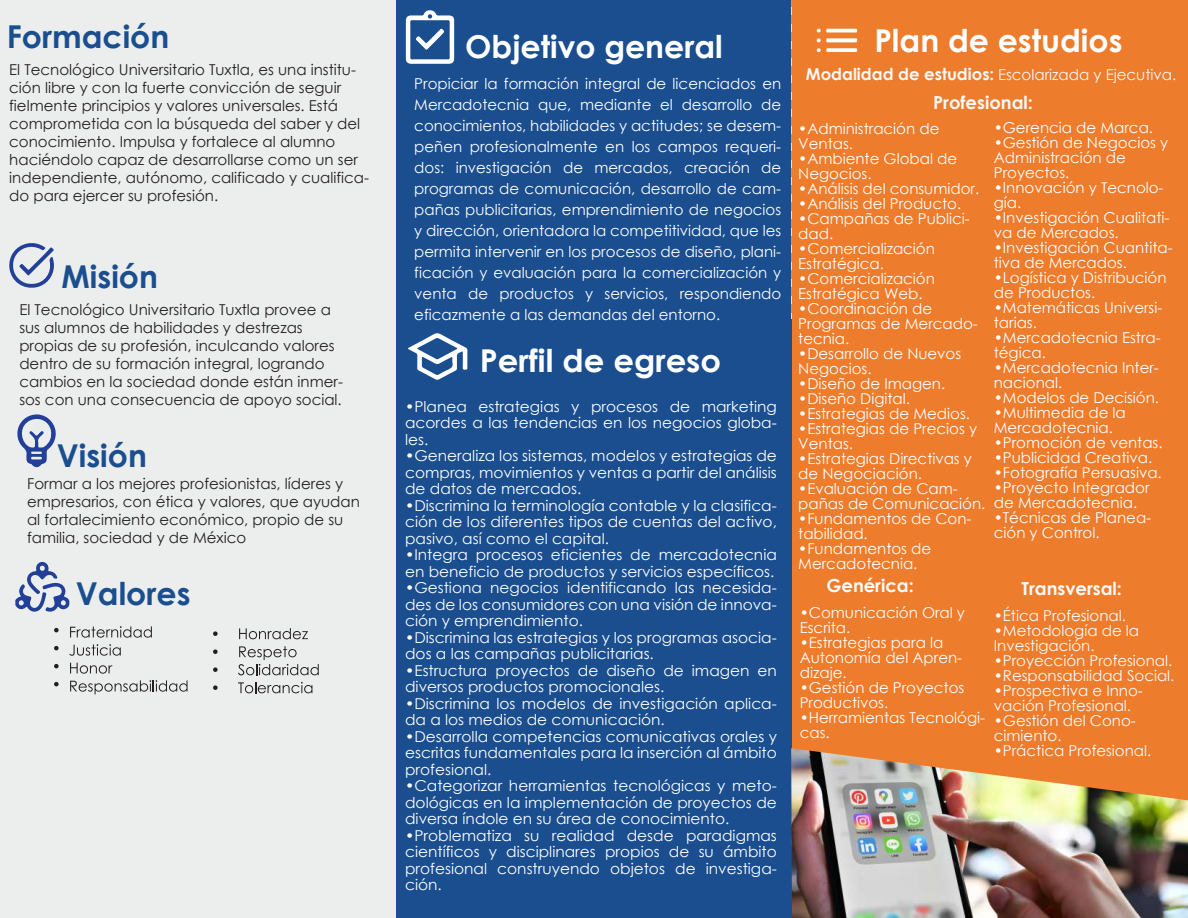
<style>
.page{position:relative;width:1188px;height:918px;background:#eceeed}
.page>*{position:absolute;margin:0;border:0;box-sizing:border-box;transform-origin:0 0}
.t1{font:700 31.5px "Century Gothic";color:#fff}
.t2{font:700 31.5px "Century Gothic";color:#1a4e8f}
.t3{font:700 18px "Century Gothic";color:#fbfbfc}
.t4{font:700 18px "Century Gothic";color:#f7f8f7}
.t5{font:15px/15px "Century Gothic";color:#fff}
.t6{font:15px/18px "Century Gothic";color:#231f20}
.t7{font:15px/15px "Century Gothic";color:#fbfbfc}
.t8{font:15px "Century Gothic";color:#f7f8f7}
.s1{font-weight:700;font-size:16.5px}
</style>
<div class="page">
<div style="left:396px;top:0;width:396px;height:918px;background:#1a4e8f"></div>
<div style="left:792px;top:0;width:396px;height:918px;background:#ed7c2c"></div>
<svg style="left:408px;top:333px;width:60px;height:47px"></svg>
<svg style="left:15px;top:561px;width:55px;height:51px"></svg>
<svg style="left:17px;top:414px;width:39px;height:54px"></svg>
<svg style="left:9px;top:243px;width:45px;height:45px"></svg>
<svg style="left:406px;top:10px;width:48px;height:54px"></svg>
<svg style="left:70px;top:626px;width:82px;height:12px"></svg>
<svg style="left:69px;top:644px;width:52px;height:12px"></svg>
<svg style="left:70px;top:663px;width:43px;height:11px"></svg>
<svg style="left:70px;top:680px;width:118px;height:14px"></svg>
<svg style="left:213px;top:631px;width:5px;height:5px"></svg>
<svg style="left:239px;top:628px;width:69px;height:11px"></svg>
<svg style="left:213px;top:649px;width:5px;height:5px"></svg>
<svg style="left:213px;top:667px;width:5px;height:5px"></svg>
<svg style="left:238px;top:646px;width:81px;height:29px"></svg>
<svg style="left:213px;top:685px;width:5px;height:5px"></svg>
<svg style="left:238px;top:682px;width:74px;height:11px"></svg>
<svg style="left:817px;top:29px;width:40px;height:23px"></svg>
<svg style="left:54px;top:628px;width:5px;height:4px"></svg>
<svg style="left:54px;top:646px;width:5px;height:4px"></svg>
<svg style="left:54px;top:664px;width:5px;height:4px"></svg>
<svg style="left:54px;top:682px;width:5px;height:4px"></svg>
<img style="left:791px;top:748px;width:397px;height:170px">
<h1 class="t2" style="left:7px;top:13px;width:164px">Formación</h1>
<p class="t6" style="left:9px;top:60px;width:361px">El Tecnológico Universitario Tuxtla, es una institu&shy;ción libre y con la fuerte convicción de seguir fielmente principios y valores universales. Está comprometida con la búsqueda del saber y del conocimiento. Impulsa y fortalece al alumno haciéndolo capaz de desarrollarse como un ser independiente, autónomo, calificado y cualifica&shy;do para ejercer su profesión.</p>
<h1 class="t2" style="left:62px;top:252px;width:98px">Misión</h1>
<p class="t6" style="left:19px;top:300px;width:325px">El Tecnológico Universitario Tuxtla provee a sus alumnos de habilidades y destrezas propias de su profesión, inculcando valores dentro de su formación integral, logrando cambios en la sociedad donde están inmer&shy;sos con una consecuencia de apoyo social.</p>
<h1 class="t2" style="left:57px;top:432px;width:92px">Visión</h1>
<p class="t6" style="left:27px;top:474px;width:334px">Formar a los mejores profesionistas, líderes y empresarios, con ética y valores, que ayudan al fortalecimiento económico, propio de su familia, sociedad y de México</p>
<h1 class="t2" style="left:76px;top:569px;width:116px">Valores</h1>
<h1 class="t1" style="left:465px;top:23px;width:259px">Objetivo general</h1>
<h1 class="t1" style="left:874px;top:17px;width:250px">Plan de estudios</h1>
<p class="t5" style="left:414px;top:73px;width:368px;line-height:21px;text-align:justify">Propiciar la formación integral de licenciados en Mercadotecnia que, mediante el desarrollo de conocimientos, habilidades y actitudes; se desem&shy;peñen profesionalmente en los campos requeri&shy;dos: investigación de mercados, creación de programas de comunicación, desarrollo de cam&shy;pañas publicitarias, emprendimiento de negocios y dirección, orientadora la competitividad, que les permita intervenir en los procesos de diseño, plani&shy;ficación y evaluación para la comercialización y venta de productos y servicios, respondiendo eficazmente a las demandas del entorno.</p>
<h1 class="t1" style="left:480px;top:336px;width:243px">Perfil de egreso</h1>
<p class="t5" style="left:405px;top:398px;width:373px;line-height:16.5px;text-align:justify">•Planea estrategias y procesos de marketing acordes a las tendencias en los negocios globa&shy;les.</p>
<p class="t5" style="left:405px;top:447px;width:373px;line-height:16.5px;text-align:justify">•Generaliza los sistemas, modelos y estrategias de compras, movimientos y ventas a partir del análisis de datos de mercados.</p>
<p class="t5" style="left:405px;top:497px;width:373px;line-height:16.5px;text-align:justify">•Discrimina la terminología contable y la clasifica&shy;ción de los diferentes tipos de cuentas del activo, pasivo, así como el capital.</p>
<p class="t5" style="left:405px;top:546px;width:373px;line-height:16.5px">•Integra procesos eficientes de mercadotecnia en beneficio de productos y servicios específicos.</p>
<p class="t5" style="left:405px;top:579px;width:373px;line-height:16.5px;text-align:justify">•Gestiona negocios identificando las necesida&shy;des de los consumidores con una visión de innova&shy;ción y emprendimiento.</p>
<p class="t5" style="left:405px;top:629px;width:373px;line-height:16.5px">•Discrimina las estrategias y los programas asocia&shy;dos a las campañas publicitarias.</p>
<p class="t5" style="left:405px;top:662px;width:373px;line-height:16.5px">•Estructura proyectos de diseño de imagen en diversos productos promocionales.</p>
<p class="t5" style="left:405px;top:695px;width:373px;line-height:16.5px">•Discrimina los modelos de investigación aplica&shy;da a los medios de comunicación.</p>
<p class="t5" style="left:405px;top:728px;width:373px;line-height:16.5px;text-align:justify">•Desarrolla competencias comunicativas orales y escritas fundamentales para la inserción al ámbito profesional.</p>
<p class="t5" style="left:405px;top:777px;width:373px;line-height:16.5px;text-align:justify">•Categorizar herramientas tecnológicas y meto&shy;dológicas en la implementación de proyectos de diversa índole en su área de conocimiento.</p>
<p class="t5" style="left:405px;top:827px;width:373px;line-height:16.5px;text-align:justify">•Problematiza su realidad desde paradigmas científicos y disciplinares propios de su ámbito profesional construyendo objetos de investiga&shy;ción.</p>
<p class="t8" style="left:806px;top:64px;width:372px"><span class="s1">Modalidad de estudios:</span> Escolarizada y Ejecutiva.</p>
<p class="t4" style="left:933px;top:89px;width:101px">Profesional:</p>
<p class="t5" style="left:798px;top:121px;width:143px">•Administración de<br>Ventas.</p>
<p class="t5" style="left:798px;top:151px;width:160px">•Ambiente Global de<br>Negocios.</p>
<p class="t5" style="left:798px;top:181px;width:183px">•Análisis del consumidor.</p>
<p class="t5" style="left:798px;top:196px;width:164px">•Análisis del Producto.</p>
<p class="t5" style="left:798px;top:211px;width:173px">•Campañas de Publici&shy;dad.</p>
<p class="t5" style="left:798px;top:241px;width:138px">•Comercialización<br>Estratégica.</p>
<p class="t5" style="left:798px;top:271px;width:138px">•Comercialización<br>Estratégica Web.</p>
<p class="t5" style="left:798px;top:301px;width:181px">•Coordinación de<br>Programas de Mercado&shy;tecnia.</p>
<p class="t5" style="left:798px;top:346px;width:165px">•Desarrollo de Nuevos<br>Negocios.</p>
<p class="t5" style="left:798px;top:376px;width:148px">•Diseño de Imagen.</p>
<p class="t5" style="left:798px;top:391px;width:113px">•Diseño Digital.</p>
<p class="t5" style="left:798px;top:406px;width:173px">•Estrategias de Medios.</p>
<p class="t5" style="left:798px;top:421px;width:180px">•Estrategias de Precios y<br>Ventas.</p>
<p class="t5" style="left:798px;top:451px;width:175px">•Estrategias Directivas y de Negociación.</p>
<p class="t5" style="left:798px;top:481px;width:189px">•Evaluación de Cam&shy;pañas de Comunicación.</p>
<p class="t5" style="left:798px;top:511px;width:175px">•Fundamentos de Con&shy;tabilidad.</p>
<p class="t5" style="left:798px;top:541px;width:135px">•Fundamentos de<br>Mercadotecnia.</p>
<p class="t3" style="left:826px;top:572px;width:89px">Genérica:</p>
<p class="t5" style="left:800px;top:605px;width:167px">•Comunicación Oral y<br>Escrita.</p>
<p class="t5" style="left:800px;top:635px;width:164px">•Estrategias para la<br>Autonomía del Apren&shy;dizaje.</p>
<p class="t5" style="left:800px;top:680px;width:166px">•Gestión de Proyectos<br>Productivos.</p>
<p class="t5" style="left:800px;top:710px;width:187px">•Herramientas Tecnológi&shy;cas.</p>
<p class="t5" style="left:994px;top:120px;width:161px">•Gerencia de Marca.</p>
<p class="t5" style="left:994px;top:135px;width:176px">•Gestión de Negocios y<br>Administración de<br>Proyectos.</p>
<p class="t5" style="left:994px;top:180px;width:171px">•Innovación y Tecnolo&shy;gía.</p>
<p class="t5" style="left:994px;top:210px;width:177px">•Investigación Cualitati&shy;va de Mercados.</p>
<p class="t5" style="left:994px;top:240px;width:180px">•Investigación Cuantita&shy;tiva de Mercados.</p>
<p class="t5" style="left:994px;top:270px;width:174px">•Logística y Distribución de Productos.</p>
<p class="t5" style="left:994px;top:300px;width:170px">•Matemáticas Universi&shy;tarias.</p>
<p class="t5" style="left:994px;top:330px;width:168px">•Mercadotecnia Estra&shy;tégica.</p>
<p class="t5" style="left:994px;top:360px;width:167px">•Mercadotecnia Inter&shy;nacional.</p>
<p class="t5" style="left:994px;top:390px;width:167px">•Modelos de Decisión.</p>
<p class="t5" style="left:994px;top:405px;width:133px">•Multimedia de la<br>Mercadotecnia.</p>
<p class="t5" style="left:994px;top:435px;width:170px">•Promoción de ventas.</p>
<p class="t5" style="left:994px;top:450px;width:160px">•Publicidad Creativa.</p>
<p class="t5" style="left:994px;top:465px;width:169px">•Fotografía Persuasiva.</p>
<p class="t5" style="left:994px;top:480px;width:157px">•Proyecto Integrador de Mercadotecnia.</p>
<p class="t5" style="left:994px;top:510px;width:159px">•Técnicas de Planea&shy;ción y Control.</p>
<p class="t3" style="left:1022px;top:575px;width:102px">Transversal:</p>
<p class="t7" style="left:994px;top:608px;width:134px">•Ética Profesional.</p>
<p class="t7" style="left:994px;top:623px;width:147px">•Metodología de la<br>Investigación.</p>
<p class="t7" style="left:994px;top:653px;width:180px">•Proyección Profesional.</p>
<p class="t7" style="left:994px;top:668px;width:182px">•Responsabilidad Social.</p>
<p class="t7" style="left:994px;top:683px;width:150px">•Prospectiva e Inno&shy;vación Profesional.</p>
<p class="t7" style="left:994px;top:713px;width:144px">•Gestión del Cono&shy;cimiento.</p>
<p class="t7" style="left:994px;top:743px;width:159px">•Práctica Profesional.</p>
</div>
